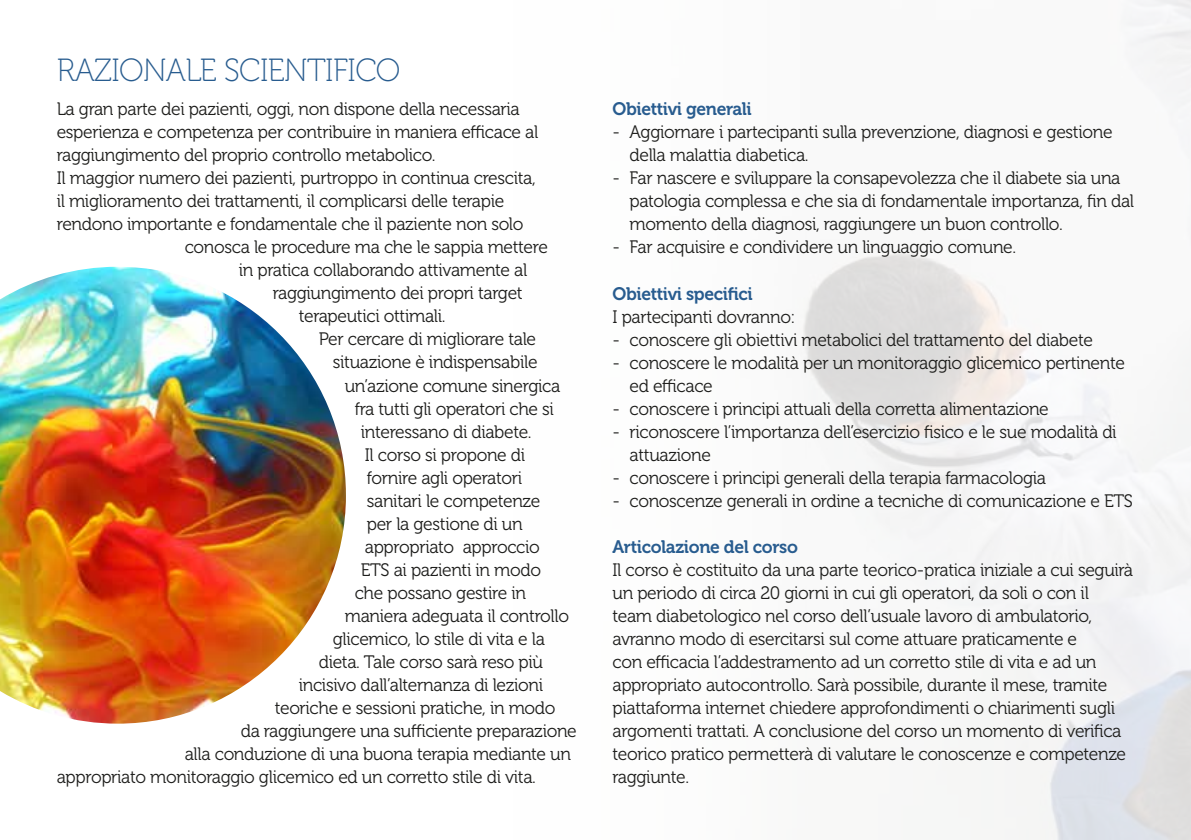
<style>
.page{position:relative;width:1191px;height:840px;background:#fff}
.page>*{position:absolute;margin:0;border:0;box-sizing:border-box;transform-origin:0 0}
.t1{font:32px "Museo 100";letter-spacing:-.02em;color:#285c8f}
.t2{font:18px/23px "Museo 300";letter-spacing:-.02em;color:#1d1d1b}
.t3{font:18px "Museo 700";letter-spacing:-.02em;color:#285c8f}
</style>
<div class="page">
<img style="left:0;top:266px;width:346px;height:457px">
<h1 class="t1" style="left:57px;top:53px;width:345px">RAZIONALE SCIENTIFICO</h1>
<p class="t2" style="left:57px;top:98px;width:464px">La gran parte dei pazienti, oggi, non dispone della necessaria</p>
<p class="t2" style="left:57px;top:121px;width:483px">esperienza e competenza per contribuire in maniera efficace al</p>
<p class="t2" style="left:57px;top:144px;width:380px">raggiungimento del proprio controllo metabolico.</p>
<p class="t2" style="left:57px;top:167px;width:480px">Il maggior numero dei pazienti, purtroppo in continua crescita,</p>
<p class="t2" style="left:57px;top:190px;width:449px">il miglioramento dei trattamenti, il complicarsi delle terapie</p>
<p class="t2" style="left:57px;top:213px;width:468px">rendono importante e fondamentale che il paziente non solo</p>
<p class="t2" style="left:185px;top:236px;width:365px">conosca le procedure ma che le sappia mettere</p>
<p class="t2" style="left:239px;top:259px;width:290px">in pratica collaborando attivamente al</p>
<p class="t2" style="left:273px;top:282px;width:251px">raggiungimento dei propri target</p>
<p class="t2" style="left:299px;top:305px;width:148px">terapeutici ottimali.</p>
<p class="t2" style="left:319px;top:328px;width:219px">Per cercare di migliorare tale</p>
<p class="t2" style="left:333px;top:351px;width:206px">situazione è indispensabile</p>
<p class="t2" style="left:345px;top:374px;width:217px">un’azione comune sinergica</p>
<p class="t2" style="left:355px;top:397px;width:201px">fra tutti gli operatori che si</p>
<p class="t2" style="left:361px;top:420px;width:172px">interessano di diabete.</p>
<p class="t2" style="left:365px;top:443px;width:162px">Il corso si propone di</p>
<p class="t2" style="left:367px;top:466px;width:157px">fornire agli operatori</p>
<p class="t2" style="left:367px;top:489px;width:175px">sanitari le competenze</p>
<p class="t2" style="left:367px;top:512px;width:157px">per la gestione di un</p>
<p class="t2" style="left:365px;top:535px;width:176px">appropriato approccio</p>
<p class="t2" style="left:361px;top:558px;width:182px">ETS ai pazienti in modo</p>
<p class="t2" style="left:355px;top:581px;width:173px">che possano gestire in</p>
<p class="t2" style="left:345px;top:604px;width:226px">maniera adeguata il controllo</p>
<p class="t2" style="left:333px;top:627px;width:214px">glicemico, lo stile di vita e la</p>
<p class="t2" style="left:319px;top:650px;width:226px">dieta. Tale corso sarà reso più</p>
<p class="t2" style="left:299px;top:673px;width:246px">incisivo dall’alternanza di lezioni</p>
<p class="t2" style="left:275px;top:696px;width:282px">teoriche e sessioni pratiche, in modo</p>
<p class="t2" style="left:241px;top:719px;width:337px">da raggiungere una sufficiente preparazione</p>
<p class="t2" style="left:185px;top:742px;width:388px">alla conduzione di una buona terapia mediante un</p>
<p class="t2" style="left:57px;top:765px;width:481px">appropriato monitoraggio glicemico ed un corretto stile di vita.</p>
<p class="t3" style="left:612px;top:99px;width:141px">Obiettivi generali</p>
<p class="t2" style="left:629px;top:121px;width:484px;text-indent:-17px">- Aggiornare i partecipanti sulla prevenzione, diagnosi e gestione della malattia diabetica.</p>
<p class="t2" style="left:629px;top:167px;width:506px;text-indent:-17px">- Far nascere e sviluppare la consapevolezza che il diabete sia una patologia complessa e che sia di fondamentale importanza, fin dal momento della diagnosi, raggiungere un buon controllo.</p>
<p class="t2" style="left:612px;top:236px;width:405px">- Far acquisire e condividere un linguaggio comune.</p>
<p class="t3" style="left:612px;top:283px;width:142px">Obiettivi specifici</p>
<p class="t2" style="left:612px;top:305px;width:185px">I partecipanti dovranno:</p>
<p class="t2" style="left:612px;top:328px;width:482px">- conoscere gli obiettivi metabolici del trattamento del diabete</p>
<p class="t2" style="left:629px;top:351px;width:497px;text-indent:-17px">- conoscere le modalità per un monitoraggio glicemico pertinente ed efficace</p>
<p class="t2" style="left:612px;top:397px;width:438px">- conoscere i principi attuali della corretta alimentazione</p>
<p class="t2" style="left:629px;top:420px;width:488px;text-indent:-17px">- riconoscere l’importanza dell’esercizio fisico e le sue modalità di attuazione</p>
<p class="t2" style="left:612px;top:466px;width:435px">- conoscere i principi generali della terapia farmacologia</p>
<p class="t2" style="left:612px;top:489px;width:522px">- conoscenze generali in ordine a tecniche di comunicazione e ETS</p>
<p class="t3" style="left:612px;top:536px;width:187px">Articolazione del corso</p>
<p class="t2" style="left:612px;top:558px;width:522px">Il corso è costituito da una parte teorico-pratica iniziale a cui seguirà un periodo di circa 20 giorni in cui gli operatori, da soli o con il<br>team diabetologico nel corso dell’usuale lavoro di ambulatorio, avranno modo di esercitarsi sul come attuare praticamente e<br>con efficacia l’addestramento ad un corretto stile di vita e ad un appropriato autocontrollo. Sarà possibile, durante il mese, tramite piattaforma internet chiedere approfondimenti o chiarimenti sugli argomenti trattati. A conclusione del corso un momento di verifica teorico pratico permetterà di valutare le conoscenze e competenze raggiunte.</p>
</div>
